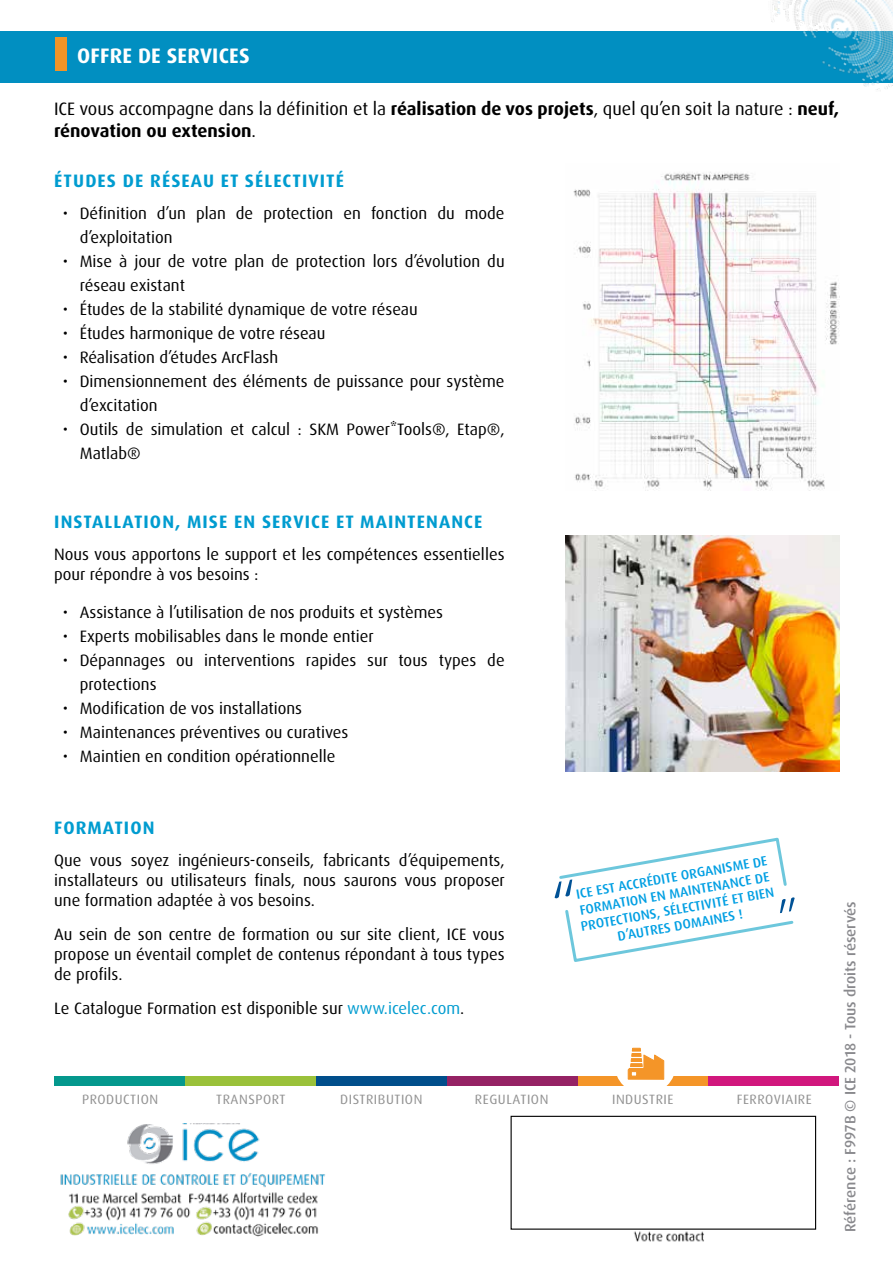
<style>
.page{position:relative;width:893px;height:1263px;background:#fff}
.page>*{position:absolute;margin:0;border:0;box-sizing:border-box;transform-origin:0 0}
.t1{font:700 21px "Dax OT";letter-spacing:.01em;color:#fff}
.t2{font:18px/21.6px "Dax OT";color:#000}
.t3{font:700 18px "Dax OT";letter-spacing:.06em;color:#009cd0}
.t4{font:16.5px/19.8px "Dax OT";color:#000}
.t5{font:500 15px "Dax OT";color:#89898d}
.t6{font:500 13.5px/16.2px "Dax OT";color:#009fe3}
.t7{font:13.5px "Dax OT";letter-spacing:.04em;color:#929292}
.s1{font-weight:700}
.s2{color:#009cd0}
</style>
<div class="page">
<img style="left:60px;top:1124px;width:757px;height:118px">
<div style="left:0;top:32px;width:757px;height:51px;background:#018fc1"></div>
<img style="left:55px;top:37px;width:11px;height:33px">
<img style="left:757px;top:0;width:136px;height:90px">
<img style="left:565px;top:535px;width:274px;height:237px">
<div style="left:54px;top:1076px;width:131px;height:9px;background:#04988d"></div>
<div style="left:185px;top:1076px;width:131px;height:9px;background:#9ac13a"></div>
<div style="left:316px;top:1076px;width:131px;height:9px;background:#004e8b"></div>
<div style="left:447px;top:1076px;width:131px;height:9px;background:#952264"></div>
<div style="left:578px;top:1076px;width:130px;height:9px;background:#f49528"></div>
<div style="left:708px;top:1076px;width:131px;height:9px;background:#d1177d"></div>
<div style="left:614px;top:1033px;width:62px;height:61px;background:#fff;border-radius:50%"></div>
<svg style="left:627px;top:1048px;width:38px;height:32px"></svg>
<div style="left:511px;top:1116px;width:305px;height:114px;border:1px solid #000"></div>
<img style="left:573px;top:172px;width:266px;height:319px">
<svg style="left:559px;top:837px;width:235px;height:125px"></svg>
<p class="t1" style="left:77px;top:42px;width:174px">OFFRE DE SERVICES</p>
<p class="t2" style="left:54px;top:98px;width:786px">ICE vous accompagne dans la définition et la <span class="s1">réalisation de vos projets</span>, quel qu’en soit la nature : <span class="s1">neuf, rénovation ou extension</span>.</p>
<p class="t3" style="left:54px;top:169px;width:291px">ÉTUDES DE RÉSEAU ET SÉLECTIVITÉ</p>
<p class="t4" style="left:80px;top:201px;width:426px;line-height:24px;text-indent:-17px">• Définition d’un plan de protection en fonction du mode d’exploitation</p>
<p class="t4" style="left:80px;top:249px;width:426px;line-height:24px;text-indent:-17px">• Mise à jour de votre plan de protection lors d’évolution du réseau existant</p>
<p class="t4" style="left:63px;top:299px;width:356px">• Études de la stabilité dynamique de votre réseau</p>
<p class="t4" style="left:63px;top:323px;width:264px">• Études harmonique de votre réseau</p>
<p class="t4" style="left:63px;top:347px;width:217px">• Réalisation d’études ArcFlash</p>
<p class="t4" style="left:80px;top:369px;width:426px;line-height:24px;text-indent:-17px">• Dimensionnement des éléments de puissance pour système d’excitation</p>
<p class="t4" style="left:80px;top:417px;width:426px;line-height:24px;text-indent:-17px">• Outils de simulation et calcul : SKM Power*Tools®, Etap®,<br>Matlab®</p>
<p class="t3" style="left:54px;top:510px;width:430px">INSTALLATION, MISE EN SERVICE ET MAINTENANCE</p>
<p class="t4" style="left:54px;top:545px;width:452px">Nous vous apportons le support et les compétences essentielles pour répondre à vos besoins :</p>
<p class="t4" style="left:63px;top:603px;width:382px">• Assistance à l’utilisation de nos produits et systèmes</p>
<p class="t4" style="left:63px;top:627px;width:313px">• Experts mobilisables dans le monde entier</p>
<p class="t4" style="left:80px;top:649px;width:426px;line-height:24px;text-indent:-17px">• Dépannages ou interventions rapides sur tous types de protections</p>
<p class="t4" style="left:63px;top:699px;width:241px">• Modification de vos installations</p>
<p class="t4" style="left:63px;top:723px;width:287px">• Maintenances préventives ou curatives</p>
<p class="t4" style="left:63px;top:747px;width:274px">• Maintien en condition opérationnelle</p>
<p class="t3" style="left:54px;top:816px;width:102px">FORMATION</p>
<p class="t4" style="left:54px;top:851px;width:452px;text-align:justify">Que vous soyez ingénieurs-conseils, fabricants d’équipements, installateurs ou utilisateurs finals, nous saurons vous proposer une formation adaptée à vos besoins.</p>
<p class="t4" style="left:54px;top:924px;width:452px;text-align:justify">Au sein de son centre de formation ou sur site client, ICE vous propose un éventail complet de contenus répondant à tous types de profils.</p>
<p class="t4" style="left:54px;top:998px;width:412px">Le Catalogue Formation est disponible sur <span class="s2">www.icelec.com</span>.</p>
<p class="t6" style="left:574px;top:886px;width:197px;rotate:-10deg">ICE EST ACCRÉDITE ORGANISME DE<br>FORMATION EN MAINTENANCE DE<br>PROTECTIONS, SÉLECTIVITÉ ET BIEN</p>
<p class="t6" style="left:616px;top:928px;width:128px;rotate:-10deg">D’AUTRES DOMAINES !</p>
<p class="t5" style="left:841px;top:1232px;width:332px;rotate:-90deg">Référence : F997B © ICE 2018 - Tous droits réservés</p>
<p class="t7" style="left:82px;top:1091px;width:78px">PRODUCTION</p>
<p class="t7" style="left:216px;top:1091px;width:71px">TRANSPORT</p>
<p class="t7" style="left:340px;top:1091px;width:84px">DISTRIBUTION</p>
<p class="t7" style="left:475px;top:1091px;width:75px">REGULATION</p>
<p class="t7" style="left:612px;top:1091px;width:63px">INDUSTRIE</p>
<p class="t7" style="left:737px;top:1091px;width:77px">FERROVIAIRE</p>
</div>
